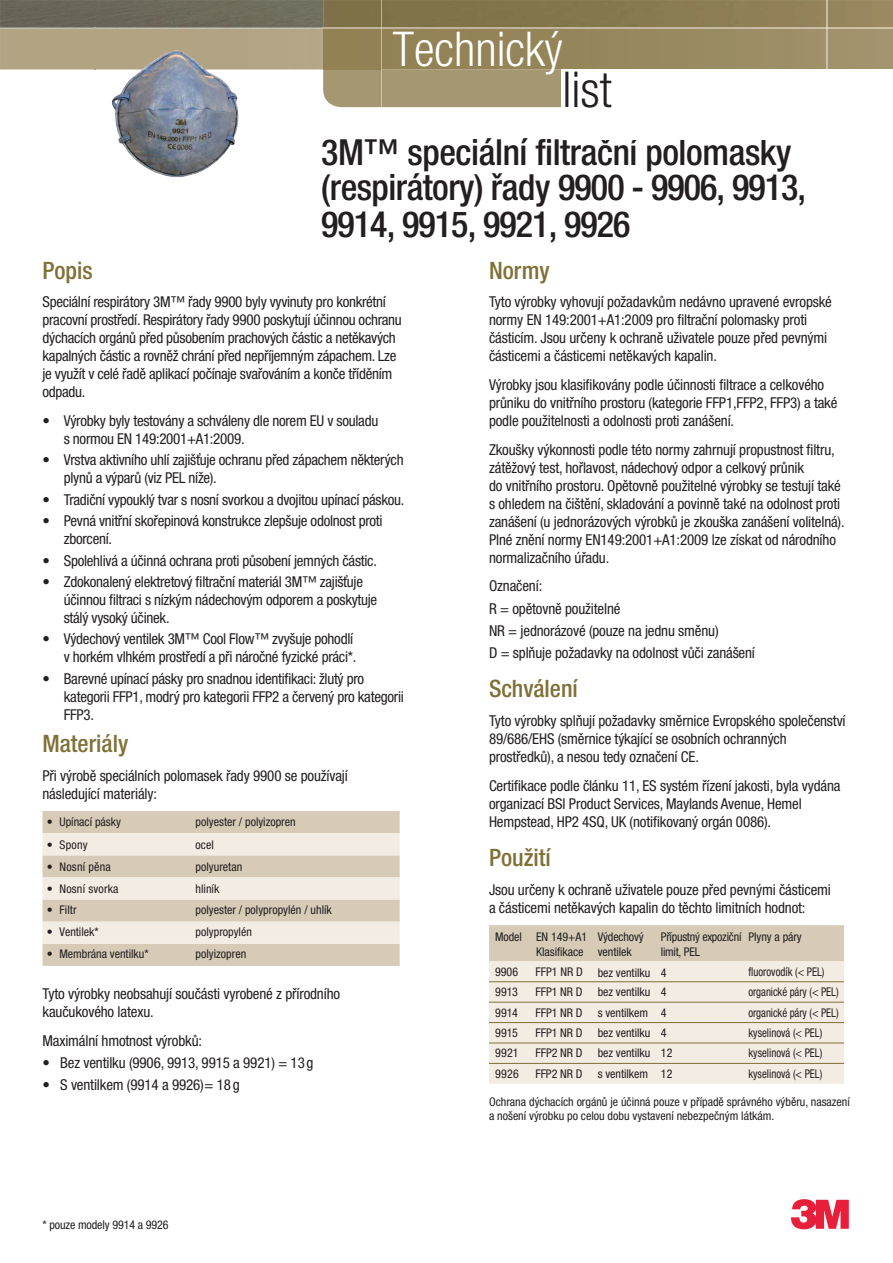
<style>
.page{position:relative;width:893px;height:1263px;background:#fff}
.page>*{position:absolute;margin:0;border:0;box-sizing:border-box;transform-origin:0 0}
.t1{font:300 condensed 49.5px "Helvetica Neue CE";color:#231f20}
.t2{font:300 condensed 48px "Helvetica Neue CE";color:#fff}
.t3{font:500 condensed 36px/36px "Helvetica Neue CE";letter-spacing:-.01em;color:#231f20}
.t4{font:500 condensed 24px "Helvetica Neue CE";color:#7f7137}
.t5{font:condensed 15px/18px "Helvetica Neue CE";letter-spacing:-.01em;color:#231f20}
.t6{font:condensed 12px/14.4px "Helvetica Neue CE";color:#231f20}
.t7{font:condensed 12px "Helvetica Neue CE";color:#231f20;scale:.9 1}
.t8{font:condensed 12px/14.2px "Helvetica Neue CE";letter-spacing:-.02em;color:#231f20}
</style>
<div class="page">
<div style="left:43px;top:811px;width:357px;height:155px;background:#d7cbb8"></div>
<svg style="left:43px;top:833px;width:357px;height:111px;background:#e8dfd2"></svg>
<svg style="left:489px;top:925px;width:355px;height:159px;background:#ebe3d7"></svg>
<hr style="left:489px;top:981px;width:355px;height:1px;background:#7f7036">
<hr style="left:489px;top:1002px;width:355px;height:1px;background:#7f7036">
<hr style="left:489px;top:1022px;width:355px;height:1px;background:#7f7036">
<hr style="left:489px;top:1043px;width:355px;height:1px;background:#7f7036">
<hr style="left:489px;top:1063px;width:240px;height:1px;background:#7f7036">
<hr style="left:729px;top:1063px;width:115px;height:1px;background:#7f7036">
<svg style="left:791px;top:1199px;width:58px;height:30px"></svg>
<svg style="left:323px;top:0;width:238px;height:107px;background:#a0926d"></svg>
<div style="left:323px;top:29px;width:58px;height:40px;background:#918153"></div>
<hr style="left:381px;top:69px;width:1px;height:38px;background:#d0c4af">
<img style="left:323px;top:27px;width:58px;height:2px">
<svg style="left:0;top:0;width:323px;height:70px;background:#948a73"></svg>
<svg style="left:381px;top:0;width:512px;height:69px;background:#94855c"></svg>
<img style="left:111px;top:51px;width:128px;height:126px">
<h2 class="t2" style="left:393px;top:22px;width:171px">Technický</h2>
<h1 class="t1" style="left:562px;top:62px;width:51px">list</h1>
<h3 class="t3" style="left:321px;top:137px;width:486px">3M™ speciální filtrační polomasky (respirátory) řady 9900 - 9906, 9913,<br>9914, 9915, 9921, 9926</h3>
<h3 class="t4" style="left:43px;top:256px;width:52px">Popis</h3>
<p class="t5" style="left:43px;top:294px;width:361px">Speciální respirátory 3M™ řady 9900 byly vyvinuty pro konkrétní pracovní prostředí. Respirátory řady 9900 poskytují účinnou ochranu dýchacích orgánů před působením prachových částic a netěkavých kapalných částic a rovněž chrání před nepříjemným zápachem. Lze je využít v celé řadě aplikací počínaje svařováním a konče tříděním odpadu.</p>
<p class="t5" style="left:64px;top:413px;width:316px;text-indent:-21px">• Výrobky byly testovány a schváleny dle norem EU v souladu s normou EN 149:2001+A1:2009.</p>
<p class="t5" style="left:64px;top:452px;width:341px;text-indent:-21px">• Vrstva aktivního uhlí zajišťuje ochranu před zápachem některých plynů a výparů (viz PEL níže).</p>
<p class="t5" style="left:43px;top:492px;width:363px">• Tradiční vypouklý tvar s nosní svorkou a dvojitou upínací páskou.</p>
<p class="t5" style="left:64px;top:513px;width:320px;text-indent:-21px">• Pevná vnitřní skořepinová konstrukce zlepšuje odolnost proti zborcení.</p>
<p class="t5" style="left:43px;top:553px;width:336px">• Spolehlivá a účinná ochrana proti působení jemných částic.</p>
<p class="t5" style="left:64px;top:574px;width:315px;text-indent:-21px">• Zdokonalený elektretový filtrační materiál 3M™ zajišťuje účinnou filtraci s nízkým nádechovým odporem a poskytuje stálý vysoký účinek.</p>
<p class="t5" style="left:43px;top:631px;width:315px;text-align:right">• Výdechový ventilek 3M™ Cool Flow™ zvyšuje pohodlí v horkém vlhkém prostředí a při náročné fyzické práci*.</p>
<p class="t5" style="left:64px;top:671px;width:342px;text-indent:-21px">• Barevné upínací pásky pro snadnou identifikaci: žlutý pro kategorii FFP1, modrý pro kategorii FFP2 a červený pro kategorii<br>FFP3.</p>
<h3 class="t4" style="left:43px;top:730px;width:87px">Materiály</h3>
<p class="t5" style="left:43px;top:768px;width:307px">Při výrobě speciálních polomasek řady 9900 se používají následující materiály:</p>
<p class="t6" style="left:47px;top:816px;width:76px">• Upínací pásky</p>
<p class="t6" style="left:196px;top:816px;width:102px">polyester / polyizopren</p>
<p class="t6" style="left:47px;top:838px;width:43px">• Spony</p>
<p class="t6" style="left:196px;top:838px;width:20px">ocel</p>
<p class="t6" style="left:47px;top:860px;width:66px">• Nosní pěna</p>
<p class="t6" style="left:196px;top:860px;width:48px">polyuretan</p>
<p class="t6" style="left:47px;top:882px;width:73px">• Nosní svorka</p>
<p class="t6" style="left:196px;top:882px;width:25px">hliník</p>
<p class="t6" style="left:47px;top:903px;width:31px">• Filtr</p>
<p class="t6" style="left:196px;top:903px;width:138px">polyester / polypropylén / uhlík</p>
<p class="t6" style="left:47px;top:925px;width:53px">• Ventilek*</p>
<p class="t6" style="left:196px;top:925px;width:58px">polypropylén</p>
<p class="t6" style="left:47px;top:948px;width:103px">• Membrána ventilku*</p>
<p class="t6" style="left:196px;top:948px;width:52px">polyizopren</p>
<p class="t5" style="left:43px;top:986px;width:299px">Tyto výrobky neobsahují součásti vyrobené z přírodního kaučukového latexu.</p>
<p class="t5" style="left:43px;top:1033px;width:161px">Maximální hmotnost výrobků:</p>
<p class="t5" style="left:43px;top:1055px;width:272px">• Bez ventilku (9906, 9913, 9915 a 9921) = 13g</p>
<p class="t5" style="left:43px;top:1077px;width:199px">• S ventilkem (9914 a 9926)= 18g</p>
<p class="t6" style="left:43px;top:1218px;width:127px">* pouze modely 9914 a 9926</p>
<h3 class="t4" style="left:489px;top:256px;width:62px">Normy</h3>
<p class="t5" style="left:489px;top:294px;width:344px">Tyto výrobky vyhovují požadavkům nedávno upravené evropské normy EN 149:2001+A1:2009 pro filtrační polomasky proti částicím. Jsou určeny k ochraně uživatele pouze před pevnými částicemi a částicemi netěkavých kapalin.</p>
<p class="t5" style="left:489px;top:377px;width:350px">Výrobky jsou klasifikovány podle účinnosti filtrace a celkového průniku do vnitřního prostoru (kategorie FFP1,FFP2, FFP3) a také podle použitelnosti a odolnosti proti zanášení.</p>
<p class="t5" style="left:489px;top:442px;width:357px">Zkoušky výkonnosti podle této normy zahrnují propustnost filtru, zátěžový test, hořlavost, nádechový odpor a celkový průnik<br>do vnitřního prostoru. Opětovně použitelné výrobky se testují také s ohledem na čištění, skladování a povinně také na odolnost proti zanášení (u jednorázových výrobků je zkouška zanášení volitelná).<br>Plné znění normy EN149:2001+A1:2009 lze získat od národního normalizačního úřadu.</p>
<p class="t5" style="left:489px;top:576px;width:267px;line-height:22.2px">Označení:<br>R = opětovně použitelné<br>NR = jednorázové (pouze na jednu směnu)<br>D = splňuje požadavky na odolnost vůči zanášení</p>
<h3 class="t4" style="left:489px;top:675px;width:90px">Schválení</h3>
<p class="t5" style="left:489px;top:713px;width:358px">Tyto výrobky splňují požadavky směrnice Evropského společenství<br>89/686/EHS (směrnice týkající se osobních ochranných prostředků), a nesou tedy označení CE.</p>
<p class="t5" style="left:489px;top:778px;width:353px">Certifikace podle článku 11, ES systém řízení jakosti, byla vydána organizací BSI Product Services, Maylands Avenue, Hemel<br>Hempstead, HP2 4SQ, UK (notifikovaný orgán 0086).</p>
<h3 class="t4" style="left:489px;top:844px;width:63px">Použití</h3>
<p class="t5" style="left:489px;top:882px;width:343px">Jsou určeny k ochraně uživatele pouze před pevnými částicemi a částicemi netěkavých kapalin do těchto limitních hodnot:</p>
<p class="t6" style="left:495px;top:931px;width:94px;text-align:right">Model EN 149+A1<br>Klasifikace</p>
<p class="t6" style="left:598px;top:931px;width:48px">Výdechový ventilek</p>
<p class="t6" style="left:598px;top:965px;width:70px;line-height:18.9px">bez ventilku 4 bez ventilku 4</p>
<p class="t6" style="left:598px;top:1006px;width:70px">s ventilkem 4</p>
<p class="t8" style="left:661px;top:931px;width:82px">Přípustný expoziční limit, PEL</p>
<p class="t6" style="left:748px;top:931px;width:55px">Plyny a páry</p>
<p class="t6" style="left:495px;top:965px;width:25px">9906</p>
<p class="t6" style="left:535px;top:965px;width:49px">FFP1 NR D</p>
<p class="t7" style="left:748px;top:965px;width:86px">fluorovodík (&lt; PEL)</p>
<p class="t6" style="left:495px;top:986px;width:24px">9913</p>
<p class="t6" style="left:535px;top:986px;width:49px">FFP1 NR D</p>
<p class="t7" style="left:748px;top:985px;width:102px">organické páry (&lt; PEL)</p>
<p class="t6" style="left:495px;top:1006px;width:24px">9914</p>
<p class="t6" style="left:535px;top:1006px;width:49px">FFP1 NR D</p>
<p class="t7" style="left:748px;top:1006px;width:102px">organické páry (&lt; PEL)</p>
<p class="t6" style="left:495px;top:1027px;width:24px">9915</p>
<p class="t6" style="left:535px;top:1027px;width:49px">FFP1 NR D</p>
<p class="t7" style="left:748px;top:1026px;width:84px">kyselinová (&lt; PEL)</p>
<p class="t6" style="left:495px;top:1047px;width:25px">9921</p>
<p class="t6" style="left:535px;top:1047px;width:49px">FFP2 NR D</p>
<p class="t7" style="left:748px;top:1046px;width:84px">kyselinová (&lt; PEL)</p>
<p class="t6" style="left:495px;top:1067px;width:25px">9926</p>
<p class="t6" style="left:535px;top:1067px;width:49px">FFP2 NR D</p>
<p class="t7" style="left:748px;top:1067px;width:84px">kyselinová (&lt; PEL)</p>
<p class="t6" style="left:598px;top:1027px;width:70px">bez ventilku 4</p>
<p class="t6" style="left:598px;top:1067px;width:52px">s ventilkem</p>
<p class="t6" style="left:598px;top:1047px;width:76px">bez ventilku 12</p>
<p class="t6" style="left:661px;top:1067px;width:13px">12</p>
<p class="t6" style="left:489px;top:1095px;width:362px">Ochrana dýchacích orgánů je účinná pouze v případě správného výběru, nasazení a nošení výrobku po celou dobu vystavení nebezpečným látkám.</p>
</div>
